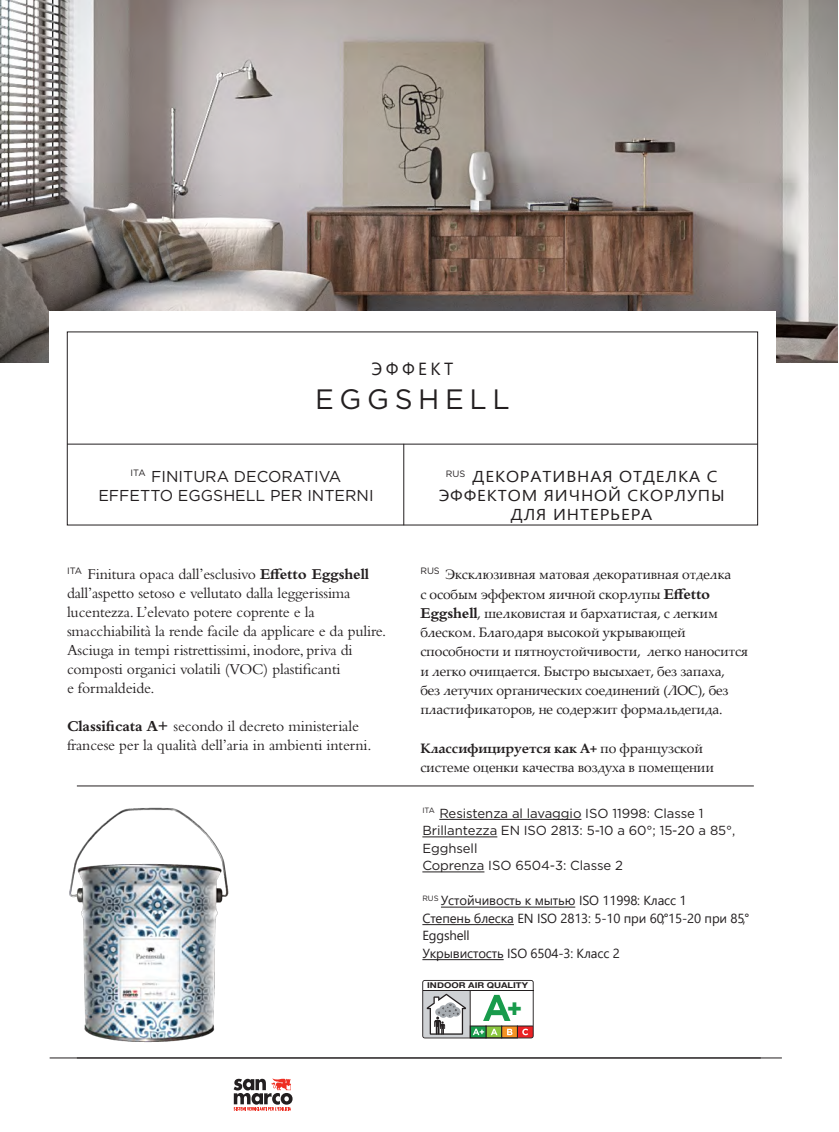
<style>
.page{position:relative;width:839px;height:1132px;background:#fff}
.page>*{position:absolute;margin:0;border:0;box-sizing:border-box;transform-origin:0 0}
.t1{font:28px "Gotham";letter-spacing:.2em;color:#231f20}
.t2{font:700 24.5px "Futura Std";color:#199b4c}
.t3{font:17.5px "Yu Gothic UI";letter-spacing:.2em;color:#231f20}
.t4{font:15.75px/18.9px "Bembo Std";letter-spacing:-.01em;color:#231f20}
.t5{font:15.75px/18.9px "Yu Gothic UI";letter-spacing:.05em;color:#231f20;text-align:center;scale:1.1 1}
.t6{font:15.75px "Gotham";color:#231f20}
.t7{font:13.65px/19.2px "Palatino Linotype";letter-spacing:-.01em;color:#231f20}
.t8{font:13.12px/17.5px "Yu Gothic UI";letter-spacing:-.01em;color:#231f20}
.t9{font:13.12px/17.5px "Gotham";letter-spacing:-.005em;color:#231f20}
.t10{font:700 8.05px "Helvetica Neue";color:#231f20;scale:1.18 1}
.s1{font-weight:700}
.s2{font-family:"Bembo Std";font-weight:700;font-size:15.75px}
</style>
<div class="page">
<hr style="left:50px;top:1057px;width:731px;height:1px;background:#231f20">
<svg style="left:233px;top:1078px;width:59px;height:32px"></svg>
<img style="left:69px;top:807px;width:160px;height:236px">
<hr style="left:77px;top:785px;width:676px;height:1px;background:#231f20">
<img style="left:0;top:0;width:837px;height:362px">
<div style="left:49px;top:311px;width:727px;height:89px;background:#fff"></div>
<hr style="left:439px;top:818px;width:142px;height:1px;background:#231f20">
<hr style="left:422px;top:836px;width:75px;height:1px;background:#231f20">
<hr style="left:422px;top:871px;width:62px;height:1px;background:#231f20">
<hr style="left:441px;top:906px;width:134px;height:1px;background:#231f20">
<hr style="left:422px;top:923px;width:91px;height:1px;background:#231f20">
<hr style="left:422px;top:958px;width:81px;height:1px;background:#231f20">
<hr style="left:403px;top:443px;width:1px;height:82px;background:#231f20">
<hr style="left:67px;top:443px;width:690px;height:1px;background:#231f20">
<svg style="left:422px;top:980px;width:111px;height:58px"></svg>
<p class="t3" style="left:371px;top:352px;width:83px">ЭФФЕКТ</p>
<p class="t1" style="left:315px;top:383px;width:196px">EGGSHELL</p>
<p class="t6" style="left:130px;top:467px;width:212px"><sup>ITA</sup> FINITURA DECORATIVA</p>
<p class="t6" style="left:98px;top:486px;width:276px">EFFETTO EGGSHELL PER INTERNI</p>
<p class="t4" style="left:67px;top:564px;width:320px"><sup>ITA</sup> Finitura opaca dall’esclusivo <span class="s1">Effetto Eggshell </span>dall’aspetto setoso e vellutato dalla leggerissima lucentezza. L’elevato potere coprente e la smacchiabilità la rende facile da applicare e da pulire.<br>Asciuga in tempi ristrettissimi, inodore, priva di composti organici volatili (VOC) plastificanti<br>e formaldeide.</p>
<p class="t4" style="left:67px;top:715px;width:306px"><span class="s1">Classificata A+</span> secondo il decreto ministeriale francese per la qualità dell’aria in ambienti interni.</p>
<p class="t5" style="left:438px;top:464px;width:261px"><sup>RUS</sup> ДЕКОРАТИВНАЯ ОТДЕЛКА С<br>ЭФФЕКТОМ ЯИЧНОЙ СКОРЛУПЫ<br>ДЛЯ ИНТЕРЬЕРА</p>
<p class="t7" style="left:420px;top:564px;width:329px"><sup>RUS</sup> Эксклюзивная матовая декоративная отделка<br>с особым эффектом яичной скорлупы <span class="s2">Effetto Eggshell</span>, шелковистая и бархатистая, с легким блеском. Благодаря высокой укрывающей способности и пятноустойчивости, легко наносится и легко очищается. Быстро высыхает, без запаха,<br>без летучих органических соединений (ЛОС), без пластификаторов, не содержит формальдегида.</p>
<p class="t7" style="left:420px;top:737px;width:295px"><span class="s1">Классифицируется как A+</span> по французской системе оценки качества воздуха в помещении</p>
<p class="t9" style="left:422px;top:803px;width:282px"><sup>ITA</sup> Resistenza al lavaggio ISO 11998: Classe 1</p>
<p class="t9" style="left:422px;top:821px;width:314px">Brillantezza EN ISO 2813: 5-10 a 60°; 15-20 a 85°,<br>Egghsell</p>
<p class="t9" style="left:422px;top:856px;width:202px">Coprenza ISO 6504-3: Classe 2</p>
<p class="t8" style="left:422px;top:889px;width:266px"><sup>RUS</sup> Устойчивость к мытью ISO 11998: Класс 1</p>
<p class="t8" style="left:422px;top:907px;width:328px">Степень блеска EN ISO 2813: 5-10 при 60°; 15-20 при 85°,<br>Eggshell</p>
<p class="t8" style="left:422px;top:942px;width:199px">Укрывистость ISO 6504-3: Класс 2</p>
<p class="t10" style="left:427px;top:978px;width:87px">INDOOR AIR QUALITY</p>
<p class="t2" style="left:506px;top:988px;width:18px">+</p>
</div>
